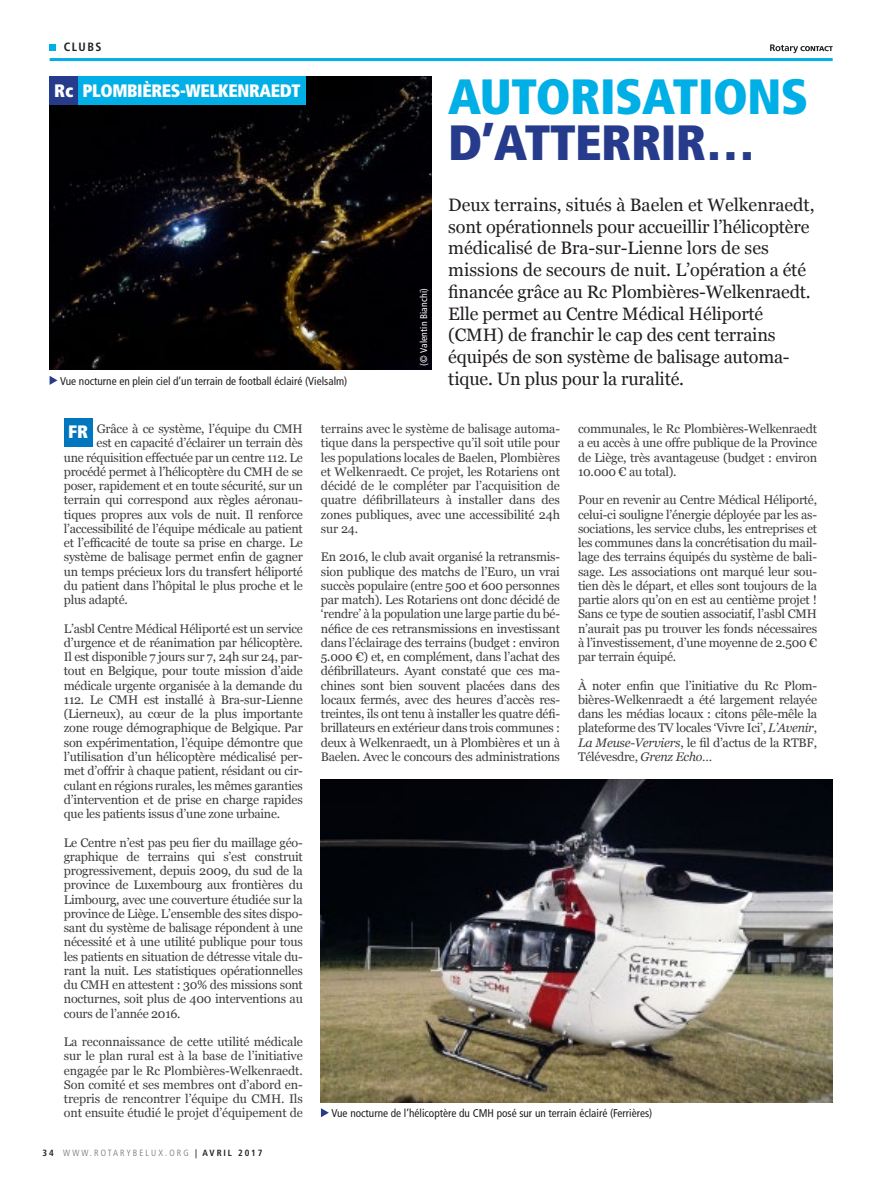
<style>
.page{position:relative;width:881px;height:1187px;background:#fff}
.page>*{position:absolute;margin:0;border:0;box-sizing:border-box;transform-origin:0 0}
.t1{font:900 condensed 49.5px "Frutiger LT Std";letter-spacing:-.01em;color:#00afe5}
.t2{font:900 condensed 49.5px "Frutiger LT Std";letter-spacing:-.01em;color:#263b8c}
.t3{font:18px/21.8px "Georgia";letter-spacing:-.01em;color:#231f20}
.t4{font:900 condensed 18px "Frutiger LT Std";letter-spacing:-.02em;color:#fff}
.t5{font:12.45px/14.2px "Georgia";letter-spacing:-.02em;color:#3e3e3f;text-align:justify}
.t6{font:700 condensed 12px "Frutiger LT Std";letter-spacing:.115em;color:#231f20}
.t7{font:condensed 11.25px "Frutiger LT Std";color:#231f20}
.t8{font:condensed 9.75px "Frutiger LT Std";letter-spacing:.01em;color:#fff}
.t9{font:300 condensed 9px "Frutiger LT Std";letter-spacing:.23em;color:#6c6d70}
.s1{font-family:"Frutiger LT Std";font-weight:900;font-stretch:condensed;font-size:18px;color:#fff}
.s2{font-weight:700;color:#231f20}
.s3{font-style:italic}
</style>
<div class="page">
<img style="left:50px;top:77px;width:381px;height:293px">
<img style="left:321px;top:780px;width:511px;height:322px">
<div style="left:50px;top:77px;width:28px;height:28px;background:#263b8c"></div>
<div style="left:78px;top:77px;width:227px;height:28px;background:#00afe5"></div>
<div style="left:64px;top:418px;width:28px;height:28px;background:#0076bf"></div>
<svg style="left:50px;top:376px;width:7px;height:9px"></svg>
<svg style="left:321px;top:1108px;width:8px;height:9px"></svg>
<hr style="left:50px;top:58px;width:782px;height:3px;background:#00afe5">
<svg style="left:50px;top:44px;width:6px;height:6px"></svg>
<svg style="left:770px;top:44px;width:62px;height:9px"></svg>
<p class="t6" style="left:64px;top:40px;width:39px">CLUBS</p>
<h2 class="t4" style="left:54px;top:79px;width:248px">Rc PLOMBIÈRES-WELKENRAEDT</h2>
<p class="t7" style="left:60px;top:374px;width:288px">Vue nocturne en plein ciel d’un terrain de football éclairé (Vielsalm)</p>
<p class="t8" style="left:418px;top:365px;width:79px;rotate:-90deg">(© Valentin Bianchi)</p>
<h1 class="t1" style="left:448px;top:66px;width:361px">AUTORISATIONS</h1>
<h1 class="t2" style="left:448px;top:113px;width:308px">D’ATTERRIR…</h1>
<p class="t3" style="left:448px;top:193px;width:367px">Deux terrains, situés à Baelen et Welkenraedt, sont opérationnels pour accueillir l’hélicoptère médicalisé de Bra-sur-Lienne lors de ses missions de secours de nuit. L’opération a été financée grâce au Rc Plombières-Welkenraedt.<br>Elle permet au Centre Médical Héliporté (CMH) de franchir le cap des cent terrains équipés de son système de balisage automa&shy;tique. Un plus pour la ruralité.</p>
<p class="t5" style="left:68px;top:421px;width:236px"><span class="s1">FR</span> Grâce à ce système, l’équipe du CMH</p>
<p class="t5" style="left:97px;top:435px;width:208px">est en capacité d’éclairer un terrain dès</p>
<p class="t5" style="left:64px;top:449px;width:240px">une réquisition effectuée par un centre 112. Le</p>
<p class="t5" style="left:64px;top:464px;width:240px">procédé permet à l’hélicoptère du CMH de se</p>
<p class="t5" style="left:64px;top:478px;width:240px">poser, rapidement et en toute sécurité, sur un</p>
<p class="t5" style="left:64px;top:492px;width:240px">terrain qui correspond aux règles aéronau-</p>
<p class="t5" style="left:64px;top:506px;width:240px">tiques propres aux vols de nuit. Il renforce</p>
<p class="t5" style="left:64px;top:521px;width:240px">l’accessibilité de l’équipe médicale au patient</p>
<p class="t5" style="left:64px;top:535px;width:240px">et l’efficacité de toute sa prise en charge. Le</p>
<p class="t5" style="left:64px;top:549px;width:240px">système de balisage permet enfin de gagner</p>
<p class="t5" style="left:64px;top:563px;width:240px">un temps précieux lors du transfert héliporté</p>
<p class="t5" style="left:64px;top:578px;width:240px">du patient dans l’hôpital le plus proche et le</p>
<p class="t5" style="left:64px;top:592px;width:65px">plus adapté.</p>
<p class="t5" style="left:64px;top:620px;width:240px">L’asbl Centre Médical Héliporté est un service d’urgence et de réanimation par hélicoptère.<br>Il est disponible 7 jours sur 7, 24h sur 24, par&shy;tout en Belgique, pour toute mission d’aide médicale urgente organisée à la demande du 112. Le CMH est installé à Bra-sur-Lienne (Lierneux), au cœur de la plus importante zone rouge démographique de Belgique. Par son expérimentation, l’équipe démontre que l’utilisation d’un hélicoptère médicalisé per&shy;met d’offrir à chaque patient, résidant ou cir&shy;culant en régions rurales, les mêmes garanties d’intervention et de prise en charge rapides que les patients issus d’une zone urbaine.</p>
<p class="t5" style="left:64px;top:834px;width:240px">Le Centre n’est pas peu fier du maillage géo&shy;graphique de terrains qui s’est construit progressivement, depuis 2009, du sud de la province de Luxembourg aux frontières du Limbourg, avec une couverture étudiée sur la province de Liège. L’ensemble des sites dispo&shy;sant du système de balisage répondent à une nécessité et à une utilité publique pour tous les patients en situation de détresse vitale du&shy;rant la nuit. Les statistiques opérationnelles du CMH en attestent : 30% des missions sont nocturnes, soit plus de 400 interventions au cours de l’année 2016.</p>
<p class="t5" style="left:64px;top:1034px;width:240px">La reconnaissance de cette utilité médicale sur le plan rural est à la base de l’initiative engagée par le Rc Plombières-Welkenraedt.<br>Son comité et ses membres ont d’abord en&shy;trepris de rencontrer l’équipe du CMH. Ils ont ensuite étudié le projet d’équipement de</p>
<p class="t9" style="left:43px;top:1147px;width:221px"><span class="s2">34</span> WWW.ROTARYBELUX.ORG <span class="s2">| AVRIL 2017</span></p>
<p class="t5" style="left:321px;top:421px;width:240px">terrains avec le système de balisage automa&shy;tique dans la perspective qu’il soit utile pour les populations locales de Baelen, Plombières et Welkenraedt. Ce projet, les Rotariens ont décidé de le compléter par l’acquisition de quatre défibrillateurs à installer dans des zones publiques, avec une accessibilité 24h sur 24.</p>
<p class="t5" style="left:321px;top:549px;width:240px">En 2016, le club avait organisé la retransmis&shy;sion publique des matchs de l’Euro, un vrai succès populaire (entre 500 et 600 personnes par match). Les Rotariens ont donc décidé de ‘rendre’ à la population une large partie du bé&shy;néfice de ces retransmissions en investissant dans l’éclairage des terrains (budget : environ 5.000 €) et, en complément, dans l’achat des défibrillateurs. Ayant constaté que ces ma&shy;chines sont bien souvent placées dans des locaux fermés, avec des heures d’accès res&shy;treintes, ils ont tenu à installer les quatre défi&shy;brillateurs en extérieur dans trois communes : deux à Welkenraedt, un à Plombières et un à Baelen. Avec le concours des administrations</p>
<p class="t5" style="left:578px;top:421px;width:240px">communales, le Rc Plombières-Welkenraedt a eu accès à une offre publique de la Province de Liège, très avantageuse (budget : environ 10.000 € au total).</p>
<p class="t5" style="left:578px;top:492px;width:240px">Pour en revenir au Centre Médical Héliporté, celui-ci souligne l’énergie déployée par les as&shy;sociations, les service clubs, les entreprises et les communes dans la concrétisation du mail&shy;lage des terrains équipés du système de bali&shy;sage. Les associations ont marqué leur sou&shy;tien dès le départ, et elles sont toujours de la partie alors qu’on en est au centième projet !<br>Sans ce type de soutien associatif, l’asbl CMH n’aurait pas pu trouver les fonds nécessaires à l’investissement, d’une moyenne de 2.500 € par terrain équipé.</p>
<p class="t5" style="left:578px;top:677px;width:240px">À noter enfin que l’initiative du Rc Plom&shy;bières-Welkenraedt a été largement relayée dans les médias locaux : citons pêle-mêle la plateforme des TV locales ‘Vivre Ici’, <span class="s3">L’Avenir</span>, <span class="s3">La Meuse-Verviers</span>, le fil d’actus de la RTBF, Télévesdre, <span class="s3">Grenz Echo</span>…</p>
<p class="t7" style="left:331px;top:1106px;width:322px">Vue nocturne de l’hélicoptère du CMH posé sur un terrain éclairé (Ferrières)</p>
</div>
